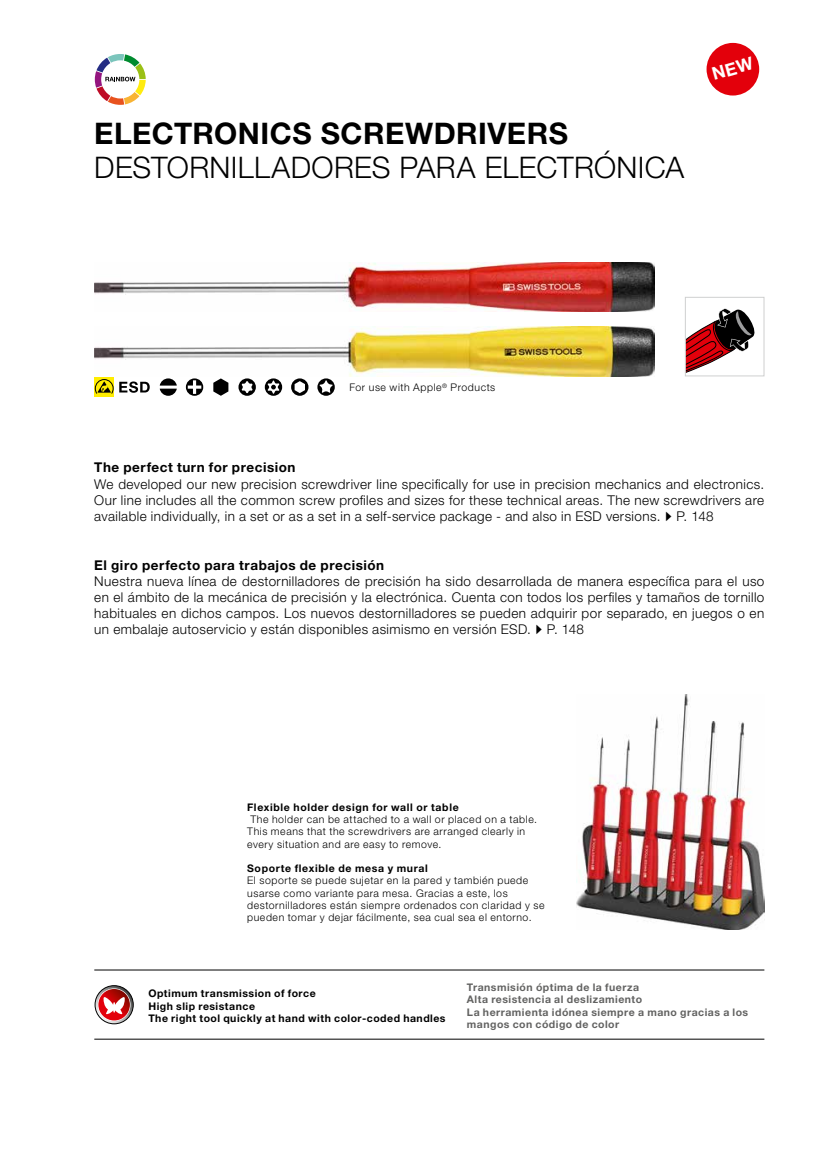
<style>
.page{position:relative;width:819px;height:1166px;background:#fff}
.page>*{position:absolute;margin:0;border:0;box-sizing:border-box;transform-origin:0 0}
.t1{font:300 29.75px "Helvetica Neue LT Pro";color:#000}
.t2{font:700 29.75px "Helvetica Neue LT Pro";letter-spacing:.015em;color:#000}
.t3{font:300 13.47px/16.1px "Helvetica Neue LT Pro";letter-spacing:.03em;color:#000;text-align:justify}
.t4{font:700 13.47px "Helvetica Neue LT Pro";letter-spacing:.04em;color:#000}
.t5{font:300 10.5px/12.2px "Helvetica Neue LT Pro";letter-spacing:.055em;color:#000}
.t6{font:700 10.5px/12.2px "Helvetica Neue LT Pro";letter-spacing:.05em;color:#000}
.t7{font:700 10.5px/12.2px "Helvetica Neue LT Pro";letter-spacing:.045em;color:#626261}
.s1{font-family:"Arial";font-weight:400}
</style>
<div class="page">
<hr style="left:94px;top:969px;width:670px;height:1px;background:#000">
<hr style="left:94px;top:1039px;width:670px;height:1px;background:#000">
<div style="left:94px;top:377px;width:20px;height:20px;background:#ffed00"></div>
<svg style="left:95px;top:379px;width:55px;height:15px"></svg>
<div style="left:291px;top:378px;width:17px;height:18px;background:#000;border-radius:50%"></div>
<svg style="left:294px;top:381px;width:11px;height:12px"></svg>
<svg style="left:317px;top:378px;width:18px;height:18px"></svg>
<svg style="left:319px;top:380px;width:14px;height:13px"></svg>
<svg style="left:186px;top:378px;width:17px;height:18px"></svg>
<svg style="left:188px;top:380px;width:13px;height:14px"></svg>
<svg style="left:160px;top:378px;width:17px;height:18px"></svg>
<svg style="left:213px;top:378px;width:15px;height:18px"></svg>
<svg style="left:238px;top:378px;width:18px;height:18px"></svg>
<svg style="left:241px;top:381px;width:12px;height:12px"></svg>
<svg style="left:265px;top:378px;width:17px;height:18px"></svg>
<svg style="left:267px;top:381px;width:12px;height:13px"></svg>
<div style="left:685px;top:297px;width:79px;height:79px;border:1px solid #cfd0d0"></div>
<svg style="left:685px;top:308px;width:70px;height:65px"></svg>
<svg style="left:95px;top:985px;width:38px;height:39px"></svg>
<div style="left:95px;top:985px;width:38px;height:39px;border:1px solid #000;border-radius:50%"></div>
<svg style="left:98px;top:988px;width:32px;height:33px"></svg>
<svg style="left:98px;top:989px;width:32px;height:31px"></svg>
<svg style="left:103px;top:997px;width:22px;height:17px"></svg>
<svg style="left:95px;top:54px;width:51px;height:51px"></svg>
<img style="left:94px;top:327px;width:560px;height:49px">
<img style="left:94px;top:262px;width:560px;height:50px">
<img style="left:576px;top:694px;width:188px;height:235px">
<svg style="left:706px;top:42px;width:54px;height:54px"></svg>
<h1 class="t2" style="left:94px;top:114px;width:475px">ELECTRONICS SCREWDRIVERS</h1>
<h1 class="t1" style="left:94px;top:149px;width:591px">DESTORNILLADORES PARA ELECTRÓNICA</h1>
<p class="t5" style="left:349px;top:381px;width:147px">For use with Apple<sup>®</sup> Products</p>
<p class="t4" style="left:94px;top:459px;width:203px">The perfect turn for precision</p>
<p class="t3" style="left:94px;top:475px;width:671px">We developed our new precision screwdriver line specifically for use in precision mechanics and electronics.<br>Our line includes all the common screw profiles and sizes for these technical areas. The new screwdrivers are available individually, in a set or as a set in a self-service package - and also in ESD versions. <span class="s1">►</span> P. 148</p>
<p class="t4" style="left:94px;top:556px;width:291px">El giro perfecto para trabajos de precisión</p>
<p class="t3" style="left:94px;top:573px;width:671px">Nuestra nueva línea de destornilladores de precisión ha sido desarrollada de manera específica para el uso en el ámbito de la mecánica de precisión y la electrónica. Cuenta con todos los perfiles y tamaños de tornillo habituales en dichos campos. Los nuevos destornilladores se pueden adquirir por separado, en juegos o en un embalaje autoservicio y están disponibles asimismo en versión ESD. <span class="s1">►</span> P. 148</p>
<p class="t6" style="left:247px;top:800px;width:213px">Flexible holder design for wall or table</p>
<p class="t5" style="left:247px;top:813px;width:291px;text-indent:3px">The holder can be attached to a wall or placed on a table.<br>This means that the screwdrivers are arranged clearly in every situation and are easy to remove.</p>
<p class="t6" style="left:247px;top:862px;width:182px">Soporte flexible de mesa y mural</p>
<p class="t5" style="left:247px;top:874px;width:299px">El soporte se puede sujetar en la pared y también puede usarse como variante para mesa. Gracias a este, los destornilladores están siempre ordenados con claridad y se pueden tomar y dejar fácilmente, sea cual sea el entorno.</p>
<p class="t6" style="left:148px;top:987px;width:299px">Optimum transmission of force<br>High slip resistance<br>The right tool quickly at hand with color-coded handles</p>
<p class="t7" style="left:467px;top:981px;width:283px">Transmisión óptima de la fuerza<br>Alta resistencia al deslizamiento<br>La herramienta idónea siempre a mano gracias a los mangos con código de color</p>
</div>
